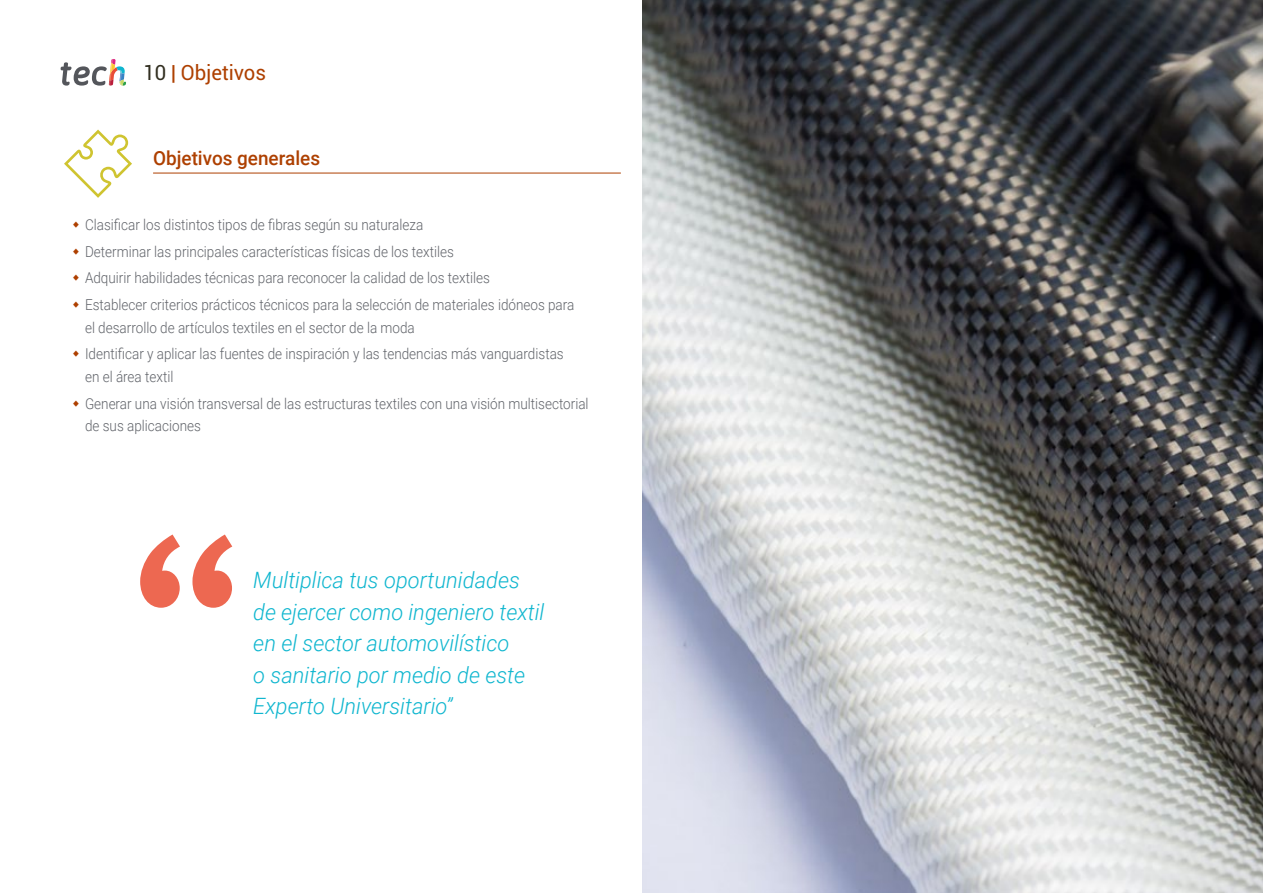
<style>
.page{position:relative;width:1263px;height:893px;background:#fff}
.page>*{position:absolute;margin:0;border:0;box-sizing:border-box;transform-origin:0 0}
.t1{font:italic 300 22.5px/31.5px "Roboto";color:#0fb6cf}
.t2{font:21px "Roboto";color:#ae4000}
.t3{font:500 19.5px "Roboto";color:#ae4000}
.t4{font:300 15px/26.7px "Roboto";color:#61646a;scale:.9 1}
.s1{color:#312e20}
</style>
<div class="page">
<hr style="left:153px;top:173px;width:468px;height:1px;background:#ae4000">
<svg style="left:64px;top:130px;width:68px;height:68px"></svg>
<svg style="left:61px;top:59px;width:65px;height:27px"></svg>
<img style="left:642px;top:0;width:621px;height:893px">
<svg style="left:140px;top:534px;width:92px;height:74px"></svg>
<h2 class="t2" style="left:144px;top:57px;width:124px"><span class="s1">10</span> | Objetivos</h2>
<h3 class="t3" style="left:153px;top:144px;width:169px">Objetivos generales</h3>
<p class="t4" style="left:85px;top:211px;width:545px">Clasificar los distintos tipos de fibras según su naturaleza<br>Determinar las principales características físicas de los textiles<br>Adquirir habilidades técnicas para reconocer la calidad de los textiles<br>Establecer criterios prácticos técnicos para la selección de materiales idóneos para</p>
<p class="t4" style="left:85px;top:313px;width:533px">el desarrollo de artículos textiles en el sector de la moda<br>Identificar y aplicar las fuentes de inspiración y las tendencias más vanguardistas</p>
<p class="t4" style="left:85px;top:363px;width:561px">en el área textil<br>Generar una visión transversal de las estructuras textiles con una visión multisectorial</p>
<p class="t4" style="left:85px;top:412px;width:130px">de sus aplicaciones</p>
<h1 class="t1" style="left:253px;top:564px;width:293px">Multiplica tus oportunidades de ejercer como ingeniero textil en el sector automovilístico<br>o sanitario por medio de este<br>Experto Universitario”</h1>
</div>
